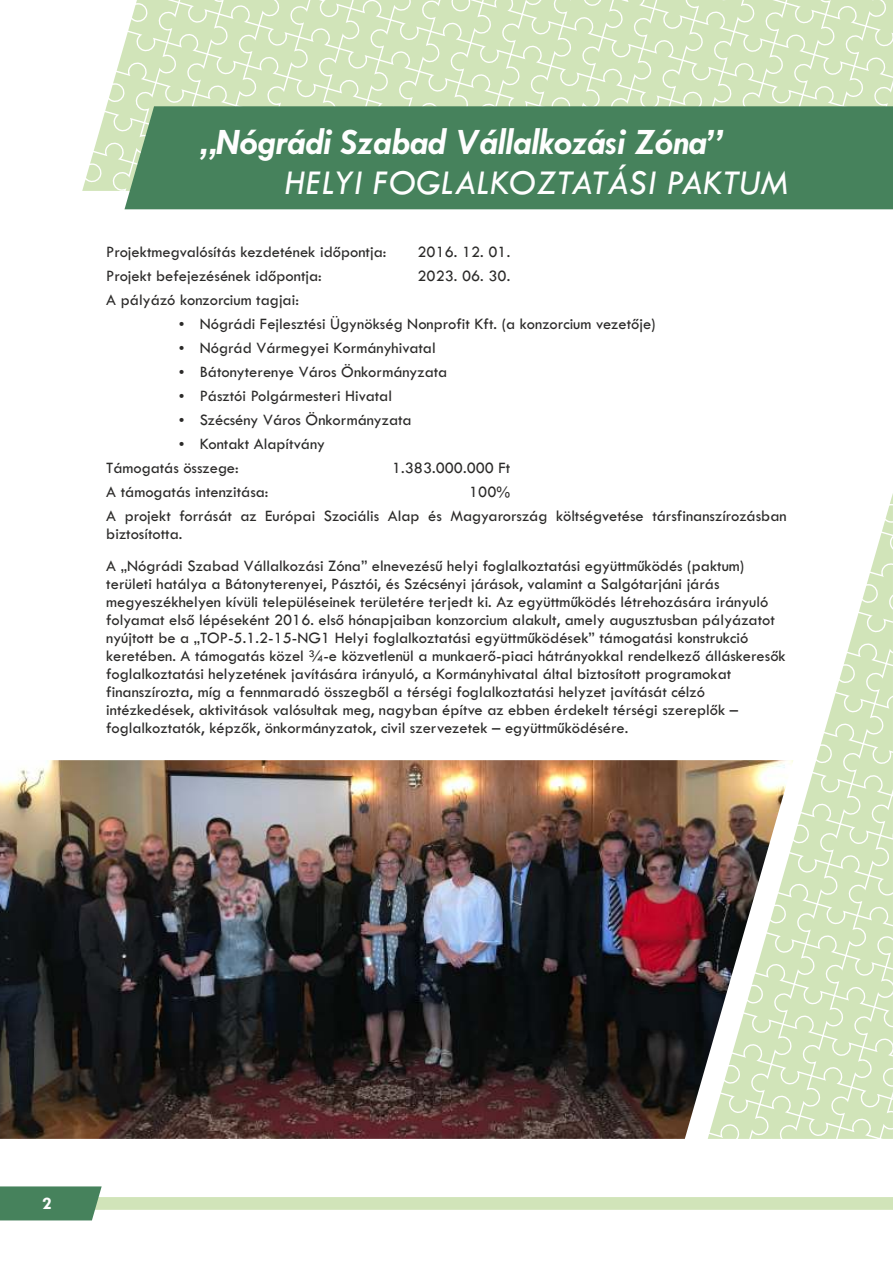
<style>
.page{position:relative;width:893px;height:1263px;background:#fff}
.page>*{position:absolute;margin:0;border:0;box-sizing:border-box;transform-origin:0 0}
.t1{font:italic 700 37.5px "Tw Cen";color:#fefefe}
.t2{font:italic 36.15px "Tw Cen";color:#fefefe}
.t3{font:700 18px "Tw Cen";color:#fefefe}
.t4{font:16.5px/18px "Tw Cen";color:#2b2a29}
</style>
<div class="page">
<svg style="left:82px;top:0;width:811px;height:191px;background:#d8e8c4"></svg>
<div style="left:0;top:1197px;width:893px;height:13px;background:#d1e4b9"></div>
<svg style="left:0;top:1186px;width:102px;height:34px;background:#508964"></svg>
<div style="left:125px;top:106px;width:768px;height:103px;background:#46825c"></div>
<svg style="left:793px;top:493px;width:100px;height:646px;fill:#d1e4b9"></svg>
<img style="left:0;top:760px;width:793px;height:379px">
<h1 class="t1" style="left:200px;top:129px;width:524px">„Nógrádi Szabad Vállalkozási Zóna”</h1>
<h2 class="t2" style="left:284px;top:169px;width:506px">HELYI FOGLALKOZTATÁSI PAKTUM</h2>
<p class="t4" style="left:106px;top:243px;width:282px">Projektmegvalósítás kezdetének időpontja:</p>
<p class="t4" style="left:417px;top:243px;width:94px">2016. 12. 01.</p>
<p class="t4" style="left:106px;top:267px;width:217px">Projekt befejezésének időpontja:</p>
<p class="t4" style="left:417px;top:267px;width:94px">2023. 06. 30.</p>
<p class="t4" style="left:106px;top:291px;width:194px">A pályázó konzorcium tagjai:</p>
<p class="t4" style="left:200px;top:315px;width:458px">Nógrádi Fejlesztési Ügynökség Nonprofit Kft. (a konzorcium vezetője)</p>
<p class="t4" style="left:200px;top:339px;width:237px">Nógrád Vármegyei Kormányhivatal</p>
<p class="t4" style="left:200px;top:363px;width:249px">Bátonyterenye Város Önkormányzata</p>
<p class="t4" style="left:200px;top:387px;width:194px">Pásztói Polgármesteri Hivatal</p>
<p class="t4" style="left:200px;top:411px;width:213px">Szécsény Város Önkormányzata</p>
<p class="t4" style="left:200px;top:435px;width:127px">Kontakt Alapítvány</p>
<p class="t4" style="left:106px;top:459px;width:134px">Támogatás összege:</p>
<p class="t4" style="left:392px;top:459px;width:120px">1.383.000.000 Ft</p>
<p class="t4" style="left:106px;top:483px;width:164px">A támogatás intenzitása:</p>
<p class="t4" style="left:106px;top:480px;width:682px;line-height:24px;text-indent:363px">100%<br>A projekt forrását az Európai Szociális Alap és Magyarország költségvetése társfinanszírozásban</p>
<p class="t4" style="left:106px;top:518px;width:640px;line-height:32.4px">biztosította.<br>A „Nógrádi Szabad Vállalkozási Zóna” elnevezésű helyi foglalkoztatási együttműködés (paktum)</p>
<p class="t4" style="left:106px;top:576px;width:681px">területi hatálya a Bátonyterenyei, Pásztói, és Szécsényi járások, valamint a Salgótarjáni járás megyeszékhelyen kívüli településeinek területére terjedt ki. Az együttműködés létrehozására irányuló folyamat első lépéseként 2016. első hónapjaiban konzorcium alakult, amely augusztusban pályázatot nyújtott be a „TOP-5.1.2-15-NG1 Helyi foglalkoztatási együttműködések” támogatási konstrukció keretében. A támogatás közel ¾-e közvetlenül a munkaerő-piaci hátrányokkal rendelkező álláskeresők foglalkoztatási helyzetének javítására irányuló, a Kormányhivatal által biztosított programokat finanszírozta, míg a fennmaradó összegből a térségi foglalkoztatási helyzet javítását célzó intézkedések, aktivitások valósultak meg, nagyban építve az ebben érdekelt térségi szereplők – foglalkoztatók, képzők, önkormányzatok, civil szervezetek – együttműködésére.</p>
<p class="t3" style="left:42px;top:1196px;width:11px">2</p>
</div>
